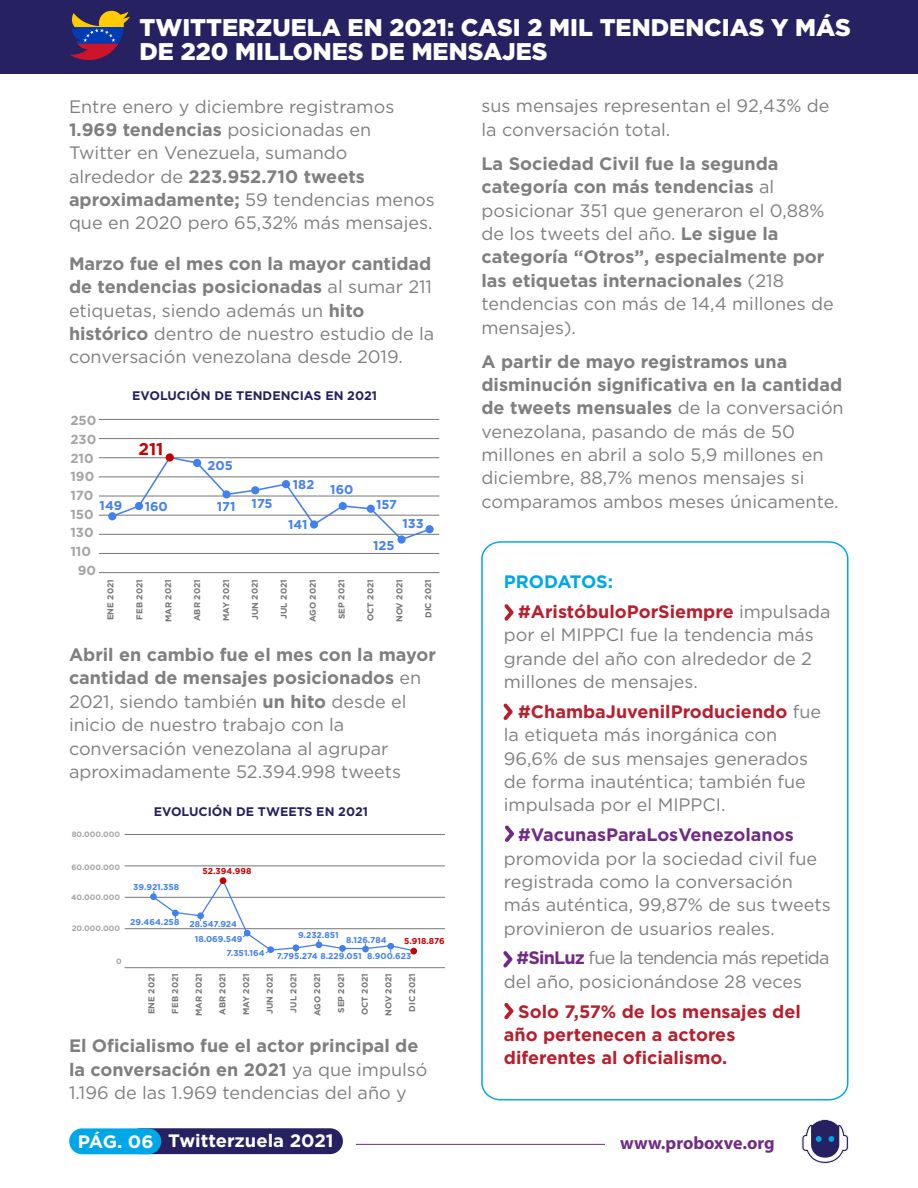
<style>
.page{position:relative;width:918px;height:1188px;background:#fff}
.page>*{position:absolute;margin:0;border:0;box-sizing:border-box;transform-origin:0 0}
.t1{font:900 24.15px/24.5px "Gotham";color:#fff}
.t2{font:18px/23.4px "Gotham";color:#7f7f7f}
.t3{font:700 18px/23.4px "Gotham";color:#7f7f7f}
.t4{font:700 18px/23.4px "Gotham";color:#b91e2d}
.t5{font:18px/23.4px "Gotham";letter-spacing:-.025em;color:#7f7f7f}
.t6{font:700 18px "Gotham";color:#722b85}
.t7{font:700 18px "Gotham";color:#fff}
.t8{font:700 18px "Myriad Pro";color:#722b85}
.t9{font:700 16.95px "Gotham";color:#c70000}
.t10{font:700 13.2px/18.6px "Gotham";color:#a5a5a5;text-align:center}
.t11{font:700 12.75px "Gotham";color:#4280ef}
.t12{font:700 12.45px "Gotham";color:#262262}
.t13{font:700 8.55px "Gotham";color:#777}
.t14{font:700 8.55px/14.1px "Gotham";color:#4280ef}
.t15{font:700 8.55px "Gotham";color:#c70000}
.t16{font:700 7.8px "Gotham";color:#a5a5a5}
.s1{font-weight:700}
.s2{font-weight:400}
.s3{color:#00a7e8}
.s4{font-weight:400;color:#7f7f7f}
.s5{font-weight:700;color:#b91e2d}
.s6{font-weight:700;color:#722b85}
</style>
<div class="page">
<div style="left:0;top:0;width:918px;height:74px;background:#262262"></div>
<svg style="left:70px;top:11px;width:60px;height:49px"></svg>
<svg style="left:110px;top:456px;width:322px;height:83px"></svg>
<hr style="left:99px;top:419px;width:340px;height:1px;background:#777">
<hr style="left:99px;top:438px;width:340px;height:1px;background:#777">
<hr style="left:99px;top:457px;width:340px;height:1px;background:#777">
<hr style="left:99px;top:477px;width:340px;height:1px;background:#777">
<hr style="left:99px;top:496px;width:340px;height:1px;background:#777">
<hr style="left:99px;top:515px;width:340px;height:1px;background:#777">
<hr style="left:99px;top:534px;width:340px;height:1px;background:#777">
<hr style="left:99px;top:553px;width:340px;height:1px;background:#777">
<hr style="left:99px;top:572px;width:340px;height:1px;background:#777">
<div style="left:108px;top:512px;width:8px;height:8px;background:#4280ef;border-radius:50%"></div>
<div style="left:135px;top:502px;width:8px;height:8px;background:#4280ef;border-radius:50%"></div>
<div style="left:193px;top:459px;width:8px;height:8px;background:#4280ef;border-radius:50%"></div>
<div style="left:222px;top:490px;width:9px;height:9px;background:#4280ef;border-radius:50%"></div>
<div style="left:251px;top:486px;width:8px;height:8px;background:#4280ef;border-radius:50%"></div>
<div style="left:282px;top:480px;width:8px;height:8px;background:#4280ef;border-radius:50%"></div>
<div style="left:310px;top:520px;width:8px;height:9px;background:#4280ef;border-radius:50%"></div>
<div style="left:339px;top:502px;width:8px;height:8px;background:#4280ef;border-radius:50%"></div>
<div style="left:367px;top:505px;width:8px;height:8px;background:#4280ef;border-radius:50%"></div>
<div style="left:397px;top:535px;width:9px;height:9px;background:#4280ef;border-radius:50%"></div>
<div style="left:425px;top:525px;width:9px;height:8px;background:#4280ef;border-radius:50%"></div>
<div style="left:166px;top:453px;width:8px;height:9px;background:#c70000;border-radius:50%"></div>
<hr style="left:125px;top:834px;width:320px;height:1px;background:#777">
<hr style="left:125px;top:866px;width:320px;height:1px;background:#777">
<hr style="left:125px;top:897px;width:320px;height:1px;background:#777">
<hr style="left:125px;top:928px;width:320px;height:1px;background:#777">
<hr style="left:125px;top:967px;width:320px;height:1px;background:#777">
<div style="left:410px;top:948px;width:7px;height:6px;background:#c70000;border-radius:50%"></div>
<svg style="left:151px;top:878px;width:264px;height:76px"></svg>
<svg style="left:481px;top:541px;width:367px;height:560px"></svg>
<div style="left:128px;top:1128px;width:215px;height:26px;background:#262261;border-radius:13px"></div>
<div style="left:69px;top:1128px;width:92px;height:26px;background:#00a7e8;border-radius:13px"></div>
<hr style="left:356px;top:1144px;width:416px;height:1px;background:#722b85">
<div style="left:605px;top:1129px;width:183px;height:48px;background:#fff"></div>
<svg style="left:802px;top:1119px;width:47px;height:45px"></svg>
<h1 class="t1" style="left:139px;top:15px;width:713px">TWITTERZUELA EN 2021: CASI 2 MIL TENDENCIAS Y MÁS<br>DE 220 MILLONES DE MENSAJES</h1>
<p class="t2" style="left:69px;top:94px;width:367px">Entre enero y diciembre registramos <span class="s1">1.969 tendencias</span> posicionadas en Twitter en Venezuela, sumando alrededor de <span class="s1">223.952.710 tweets aproximadamente;</span> 59 tendencias menos que en 2020 pero 65,32% más mensajes.</p>
<p class="t2" style="left:69px;top:251px;width:367px"><span class="s1">Marzo fue el mes con la mayor cantidad de tendencias posicionadas</span> al sumar 211 etiquetas, siendo además un <span class="s1">hito histórico</span> dentro de nuestro estudio de la conversación venezolana desde 2019.</p>
<p class="t2" style="left:482px;top:94px;width:349px">sus mensajes representan el 92,43% de la conversación total.</p>
<p class="t3" style="left:482px;top:152px;width:354px">La Sociedad Civil fue la segunda categoría con más tendencias <span class="s2">al posicionar 351 que generaron el 0,88% de los tweets del año.</span> Le sigue la categoría “Otros”, especialmente por las etiquetas internacionales <span class="s2">(218 tendencias con más de 14,4 millones de mensajes).</span></p>
<p class="t2" style="left:482px;top:349px;width:364px"><span class="s1">A partir de mayo registramos una disminución significativa en la cantidad de tweets mensuales</span> de la conversación venezolana, pasando de más de 50 millones en abril a solo 5,9 millones en diciembre, 88,7% menos mensajes si comparamos ambos meses únicamente.</p>
<p class="t12" style="left:132px;top:387px;width:246px">EVOLUCIÓN DE TENDENCIAS EN 2021</p>
<p class="t10" style="left:70px;top:411px;width:28px">250<br>230<br>210<br>190<br>170<br>150<br>130<br>110<br>90</p>
<p class="t9" style="left:138px;top:437px;width:26px">211</p>
<p class="t11" style="left:208px;top:457px;width:27px">205</p>
<p class="t11" style="left:217px;top:498px;width:20px">171</p>
<p class="t11" style="left:252px;top:495px;width:22px">175</p>
<p class="t11" style="left:293px;top:477px;width:23px">182</p>
<p class="t11" style="left:288px;top:516px;width:21px">141</p>
<p class="t11" style="left:330px;top:481px;width:25px">160</p>
<p class="t11" style="left:376px;top:496px;width:22px">157</p>
<p class="t11" style="left:373px;top:537px;width:23px">125</p>
<p class="t11" style="left:100px;top:497px;width:24px">149</p>
<p class="t11" style="left:145px;top:498px;width:25px">160</p>
<p class="t11" style="left:402px;top:515px;width:23px">133</p>
<p class="t4" style="left:518px;top:567px;width:314px;line-height:29.7px;text-indent:-14px"><span class="s3">PRODATOS: </span>#AristóbuloPorSiempre <span class="s4">impulsada</span></p>
<p class="t2" style="left:504px;top:623px;width:311px;text-align:justify">por el MIPPCI fue la tendencia más grande del año con alrededor de 2 millones de mensajes.</p>
<p class="t2" style="left:504px;top:699px;width:319px;text-indent:14px"><span class="s5">#ChambaJuvenilProduciendo</span> fue la etiqueta más inorgánica con<br>96,6% de sus mensajes generados de forma inauténtica; también fue impulsada por el MIPPCI.</p>
<p class="t6" style="left:518px;top:823px;width:277px">#VacunasParaLosVenezolanos</p>
<p class="t2" style="left:504px;top:846px;width:328px">promovida por la sociedad civil fue registrada como la conversación más auténtica, 99,87% de sus tweets provinieron de usuarios reales.</p>
<p class="t5" style="left:504px;top:946px;width:327px;text-indent:13px"><span class="s6">#SinLuz</span> fue la tendencia más repetida del año, posicionándose 28 veces</p>
<p class="t4" style="left:504px;top:999px;width:298px;text-indent:14px">Solo 7,57% de los mensajes del año pertenecen a actores diferentes al oficialismo.</p>
<p class="t13" style="left:105px;top:620px;width:42px;rotate:-90deg">ENE 2021</p>
<p class="t13" style="left:134px;top:620px;width:42px;rotate:-90deg">FEB 2021</p>
<p class="t13" style="left:163px;top:622px;width:45px;rotate:-90deg">MAR 2021</p>
<p class="t13" style="left:192px;top:621px;width:43px;rotate:-90deg">ABR 2021</p>
<p class="t13" style="left:220px;top:621px;width:44px;rotate:-90deg">MAY 2021</p>
<p class="t13" style="left:249px;top:620px;width:42px;rotate:-90deg">JUN 2021</p>
<p class="t13" style="left:278px;top:619px;width:41px;rotate:-90deg">JUL 2021</p>
<p class="t13" style="left:307px;top:622px;width:45px;rotate:-90deg">AGO 2021</p>
<p class="t13" style="left:336px;top:619px;width:41px;rotate:-90deg">SEP 2021</p>
<p class="t13" style="left:365px;top:621px;width:43px;rotate:-90deg">OCT 2021</p>
<p class="t13" style="left:394px;top:622px;width:44px;rotate:-90deg">NOV 2021</p>
<p class="t13" style="left:423px;top:618px;width:40px;rotate:-90deg">DIC 2021</p>
<p class="t2" style="left:69px;top:643px;width:368px"><span class="s1">Abril en cambio fue el mes con la mayor cantidad de mensajes posicionados</span> en 2021, siendo también <span class="s1">un hito</span> desde el inicio de nuestro trabajo con la conversación venezolana al agrupar aproximadamente 52.394.998 tweets</p>
<p class="t12" style="left:154px;top:803px;width:216px">EVOLUCIÓN DE TWEETS EN 2021</p>
<p class="t16" style="left:72px;top:829px;width:50px">80.000.000</p>
<p class="t16" style="left:71px;top:862px;width:50px">60.000.000</p>
<p class="t16" style="left:71px;top:893px;width:50px">40.000.000</p>
<p class="t16" style="left:72px;top:923px;width:50px">20.000.000</p>
<p class="t16" style="left:116px;top:956px;width:7px">0</p>
<p class="t15" style="left:203px;top:866px;width:50px">52.394.998</p>
<p class="t14" style="left:133px;top:880px;width:48px">39.921.358</p>
<p class="t14" style="left:130px;top:916px;width:108px">29.464.258 28.547.924</p>
<p class="t14" style="left:298px;top:928px;width:42px">9.232.851</p>
<p class="t14" style="left:227px;top:931px;width:40px;text-indent:-32px">18.069.549<br>7.351.164</p>
<p class="t14" style="left:367px;top:931px;width:46px;line-height:16.5px;text-indent:-21px">8.126.784<br>8.900.623</p>
<p class="t15" style="left:404px;top:936px;width:42px">5.918.876</p>
<p class="t14" style="left:277px;top:949px;width:87px">7.795.274 8.229.051</p>
<p class="t13" style="left:146px;top:1014px;width:42px;rotate:-90deg">ENE 2021</p>
<p class="t13" style="left:169px;top:1014px;width:42px;rotate:-90deg">FEB 2021</p>
<p class="t13" style="left:193px;top:1016px;width:45px;rotate:-90deg">MAR 2021</p>
<p class="t13" style="left:217px;top:1015px;width:43px;rotate:-90deg">ABR 2021</p>
<p class="t13" style="left:241px;top:1015px;width:44px;rotate:-90deg">MAY 2021</p>
<p class="t13" style="left:264px;top:1014px;width:42px;rotate:-90deg">JUN 2021</p>
<p class="t13" style="left:288px;top:1013px;width:41px;rotate:-90deg">JUL 2021</p>
<p class="t13" style="left:312px;top:1016px;width:45px;rotate:-90deg">AGO 2021</p>
<p class="t13" style="left:335px;top:1013px;width:41px;rotate:-90deg">SEP 2021</p>
<p class="t13" style="left:359px;top:1015px;width:43px;rotate:-90deg">OCT 2021</p>
<p class="t13" style="left:383px;top:1016px;width:44px;rotate:-90deg">NOV 2021</p>
<p class="t13" style="left:406px;top:1012px;width:40px;rotate:-90deg">DIC 2021</p>
<p class="t3" style="left:69px;top:1034px;width:360px">El Oficialismo fue el actor principal de la conversación en 2021 <span class="s2">ya que impulsó<br>1.196 de las 1.969 tendencias del año y</span></p>
<p class="t7" style="left:78px;top:1129px;width:257px">PÁG. 06 Twitterzuela 2021</p>
<p class="t8" style="left:620px;top:1131px;width:156px">www.proboxve.org</p>
</div>
